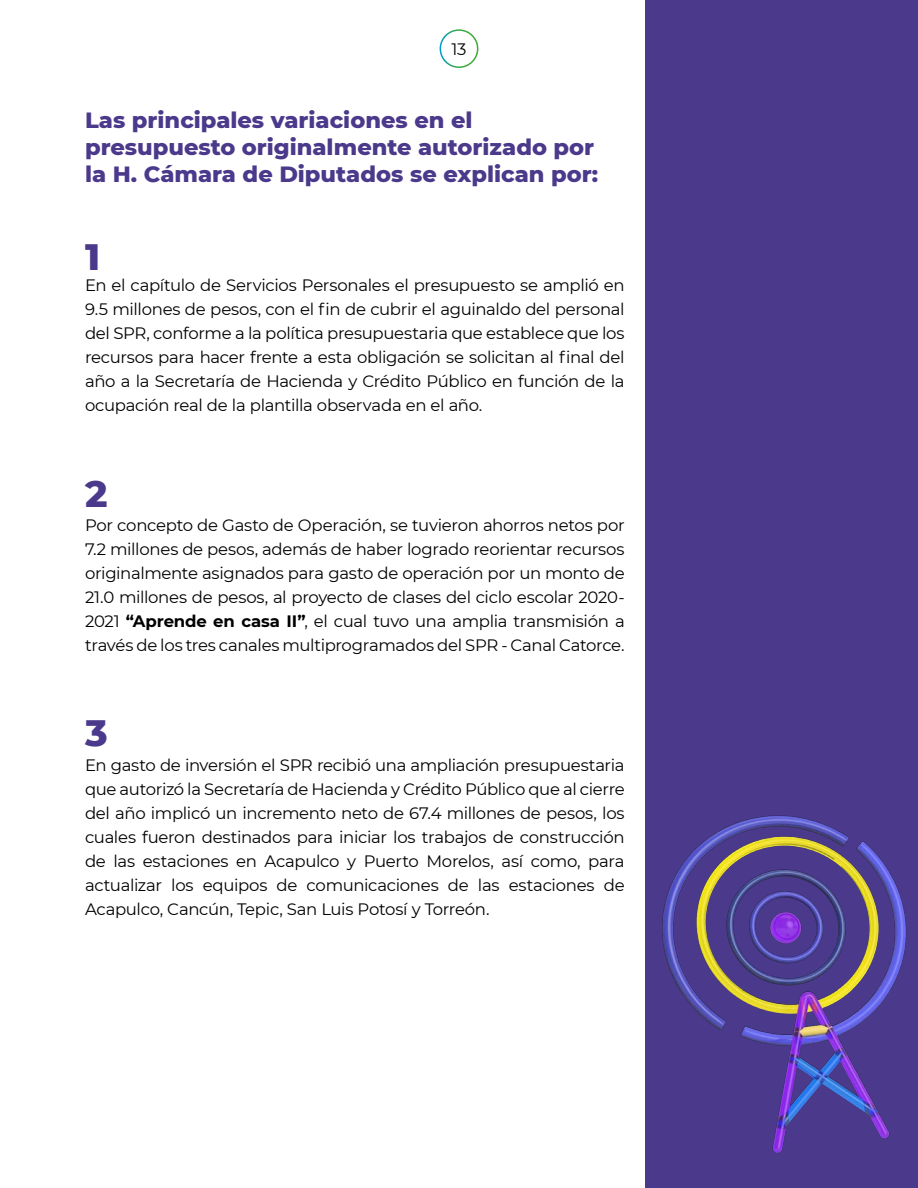
<style>
.page{position:relative;width:918px;height:1188px;background:#fff}
.page>*{position:absolute;margin:0;border:0;box-sizing:border-box;transform-origin:0 0}
.t1{font:800 37.5px "Montserrat";color:#4b398b}
.t2{font:800 22.5px/27px "Montserrat";color:#4b398b}
.t3{font:16.5px/24px "Montserrat";letter-spacing:-.02em;color:#000;text-align:justify}
.s1{font-weight:700}
</style>
<div class="page">
<div style="left:440px;top:29px;width:38px;height:39px;border:2px solid #fff;border-radius:50%"></div>
<div style="left:646px;top:0;width:272px;height:1188px;background:#4b398b"></div>
<img style="left:645px;top:788px;width:261px;height:391px">
<p class="t3" style="left:451px;top:37px;width:16px">13</p>
<h2 class="t2" style="left:85px;top:106px;width:515px">Las principales variaciones en el presupuesto originalmente autorizado por la H. Cámara de Diputados se explican por:</h2>
<h1 class="t1" style="left:85px;top:234px;width:17px">1</h1>
<p class="t3" style="left:85px;top:273px;width:541px">En el capítulo de Servicios Personales el presupuesto se amplió en 9.5 millones de pesos, con el fin de cubrir el aguinaldo del personal del SPR, conforme a la política presupuestaria que establece que los recursos para hacer frente a esta obligación se solicitan al final del año a la Secretaría de Hacienda y Crédito Público en función de la ocupación real de la plantilla observada en el año.</p>
<h1 class="t1" style="left:85px;top:471px;width:24px">2</h1>
<p class="t3" style="left:85px;top:513px;width:541px">Por concepto de Gasto de Operación, se tuvieron ahorros netos por 7.2 millones de pesos, además de haber logrado reorientar recursos originalmente asignados para gasto de operación por un monto de 21.0 millones de pesos, al proyecto de clases del ciclo escolar 2020- 2021 <span class="s1">“Aprende en casa II”</span>, el cual tuvo una amplia transmisión a través de los tres canales multiprogramados del SPR - Canal Catorce.</p>
<h1 class="t1" style="left:85px;top:710px;width:24px">3</h1>
<p class="t3" style="left:85px;top:753px;width:541px">En gasto de inversión el SPR recibió una ampliación presupuestaria que autorizó la Secretaría de Hacienda y Crédito Público que al cierre del año implicó un incremento neto de 67.4 millones de pesos, los cuales fueron destinados para iniciar los trabajos de construcción de las estaciones en Acapulco y Puerto Morelos, así como, para actualizar los equipos de comunicaciones de las estaciones de Acapulco, Cancún, Tepic, San Luis Potosí y Torreón.</p>
</div>
